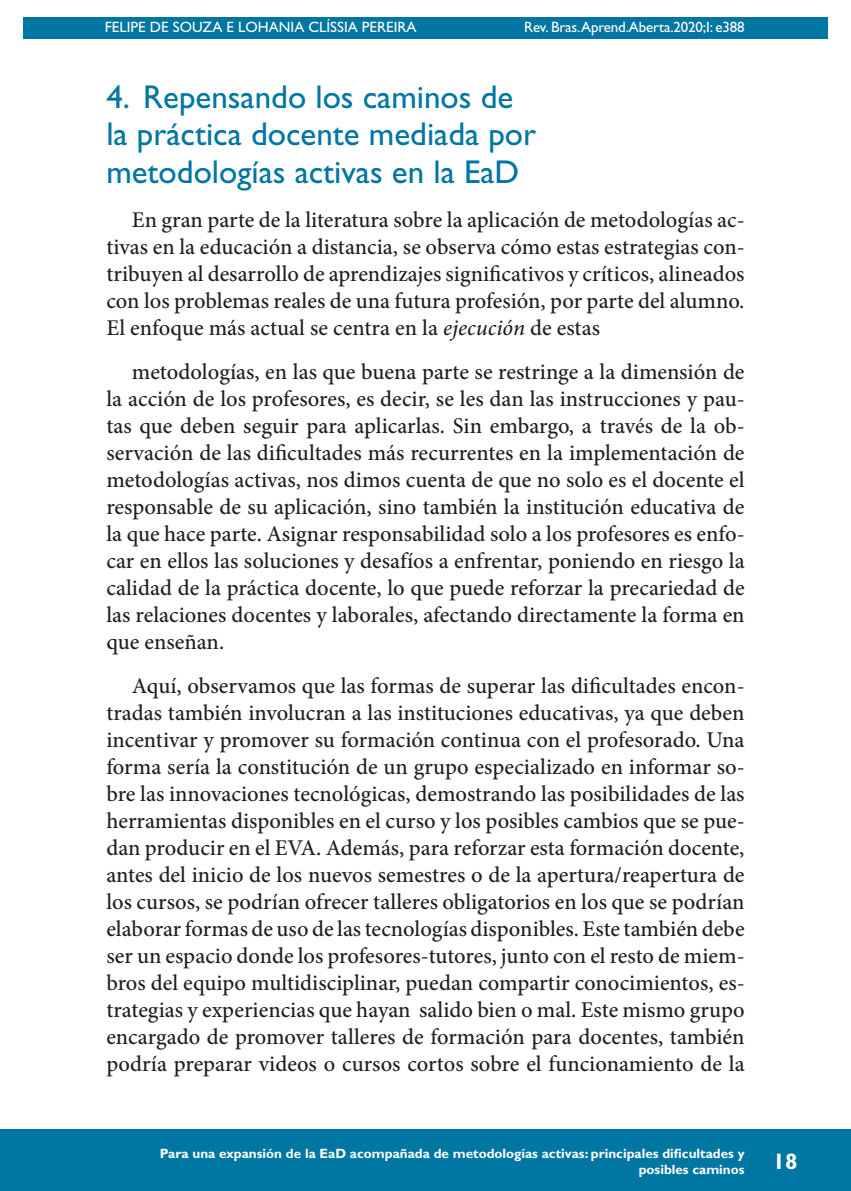
<style>
.page{position:relative;width:851px;height:1191px;background:#fff}
.page>*{position:absolute;margin:0;border:0;box-sizing:border-box;transform-origin:0 0}
.t1{font:33px/37.5px "Gill Sans Std";color:#0076a3}
.Texto_corrido{font:500 22.5px/27px "Minion Pro";color:#231f20;text-align:justify}
.t2{font:700 22.5px "Gill Sans Std";color:#fff}
.t3{font:15px "Gill Sans Std";color:#fff}
.t4{font:700 13.5px/16.2px "Gill Sans Std";color:#fff;text-align:right}
.s1{font-style:italic}
</style>
<div class="page">
<hr style="left:104px;top:0;width:1px;height:467px;background:#0076a3">
<div style="left:23px;top:17px;width:804px;height:21px;background:#0076a3"></div>
<div style="left:0;top:1129px;width:850px;height:62px;background:#0076a3"></div>
<p class="t3" style="left:105px;top:18px;width:313px">FELIPE DE SOUZA E LOHANIA CLÍSSIA PEREIRA</p>
<p class="t3" style="left:524px;top:18px;width:222px">Rev. Bras.Aprend.Aberta.2020;I: e388</p>
<p class="t1" style="left:106px;top:78px;width:431px">4. Repensando los caminos de la práctica docente mediada por metodologías activas en la EaD</p>
<p class="Texto_corrido" style="left:106px;top:206px;width:639px;text-indent:26px">En gran parte de la literatura sobre la aplicación de metodologías ac&shy;tivas en la educación a distancia, se observa cómo estas estrategias con&shy;tribuyen al desarrollo de aprendizajes significativos y críticos, alineados con los problemas reales de una futura profesión, por parte del alumno.<br>El enfoque más actual se centra en la <span class="s1">ejecución</span> de estas</p>
<p class="Texto_corrido" style="left:106px;top:358px;width:639px;text-indent:26px">metodologías, en las que buena parte se restringe a la dimensión de la acción de los profesores, es decir, se les dan las instrucciones y pau&shy;tas que deben seguir para aplicarlas. Sin embargo, a través de la ob&shy;servación de las dificultades más recurrentes en la implementación de metodologías activas, nos dimos cuenta de que no solo es el docente el responsable de su aplicación, sino también la institución educativa de la que hace parte. Asignar responsabilidad solo a los profesores es enfo&shy;car en ellos las soluciones y desafíos a enfrentar, poniendo en riesgo la calidad de la práctica docente, lo que puede reforzar la precariedad de las relaciones docentes y laborales, afectando directamente la forma en que enseñan.</p>
<p class="Texto_corrido" style="left:106px;top:672px;width:639px;text-indent:26px">Aquí, observamos que las formas de superar las dificultades encon&shy;tradas también involucran a las instituciones educativas, ya que deben incentivar y promover su formación continua con el profesorado. Una forma sería la constitución de un grupo especializado en informar so&shy;bre las innovaciones tecnológicas, demostrando las posibilidades de las herramientas disponibles en el curso y los posibles cambios que se pue&shy;dan producir en el EVA. Además, para reforzar esta formación docente, antes del inicio de los nuevos semestres o de la apertura/reapertura de los cursos, se podrían ofrecer talleres obligatorios en los que se podrían elaborar formas de uso de las tecnologías disponibles. Este también debe ser un espacio donde los profesores-tutores, junto con el resto de miem&shy;bros del equipo multidisciplinar, puedan compartir conocimientos, es&shy;trategias y experiencias que hayan salido bien o mal. Este mismo grupo encargado de promover talleres de formación para docentes, también podría preparar videos o cursos cortos sobre el funcionamiento de la</p>
<p class="t4" style="left:160px;top:1145px;width:586px">Para una expansión de la EaD acompañada de metodologías activas: principales dificultades y posibles caminos</p>
<p class="t2" style="left:772px;top:1148px;width:26px">18</p>
</div>
